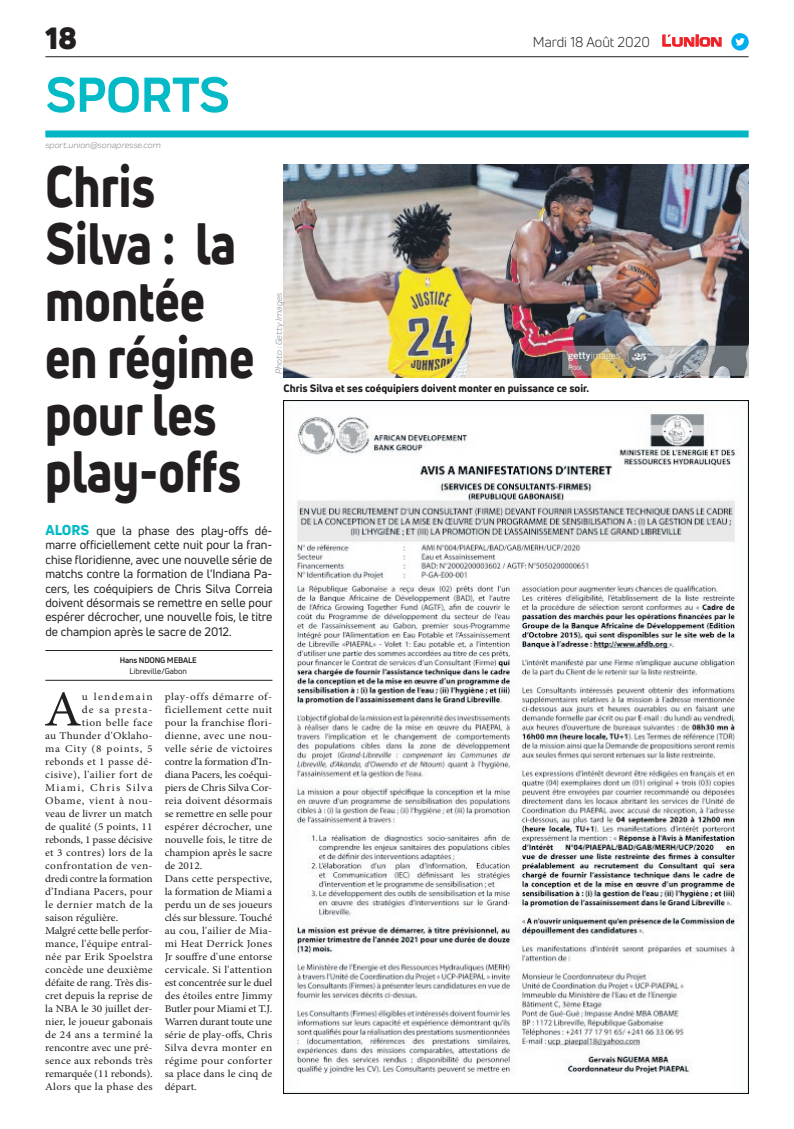
<style>
.page{position:relative;width:794px;height:1129px;background:#fff}
.page>*{position:absolute;margin:0;border:0;box-sizing:border-box;transform-origin:0 0}
.t1{font:800 57px/57px "Uni Neue";color:#231f20;scale:.84 1}
.t2{font:700 51px "Praktika";color:#03bac6}
.t3{font:50.5px "Minion Pro";color:#231f20;scale:1.08 1}
.t4{font:900 30px "Uni Neue";color:#231f20}
.t5{font:14px "Uni Neue";color:#231f20}
.t6{font:12px/14.4px "Uni Neue";color:#231f20;text-align:justify}
.t7{font:10.5px/13px "Minion Pro";letter-spacing:.01em;color:#231f20;scale:1.08 1}
.t8{font:800 10.5px "Uni Neue";color:#231f20}
.t9{font:10.5px "Minion Pro";letter-spacing:.035em;color:#231f20;scale:1.08 1}
.t10{font:10.5px "Minion Pro";letter-spacing:-.02em;color:#231f20;scale:1.08 1}
.t11{font:10.5px "Minion Pro";letter-spacing:-.01em;color:#231f20;scale:1.08 1}
.t12{font:10.5px "Minion Pro";letter-spacing:.03em;color:#231f20;scale:1.08 1}
.t13{font:10.5px "Minion Pro";letter-spacing:.045em;color:#231f20;scale:1.08 1}
.t14{font:10.5px "Minion Pro";letter-spacing:-.025em;color:#231f20;scale:1.08 1}
.t15{font:10.5px "Minion Pro";letter-spacing:-.015em;color:#231f20;scale:1.08 1}
.t16{font:10.5px "Minion Pro";letter-spacing:.075em;color:#231f20;scale:1.08 1}
.t17{font:10.5px "Minion Pro";letter-spacing:.11em;color:#231f20;scale:1.08 1}
.t18{font:10.5px "Minion Pro";letter-spacing:.06em;color:#231f20;scale:1.08 1}
.t19{font:10.5px "Minion Pro";letter-spacing:.095em;color:#231f20;scale:1.08 1}
.t20{font:10.5px "Minion Pro";letter-spacing:.12em;color:#231f20;scale:1.08 1}
.t21{font:italic 9px "Praktika";color:#818386}
.t22{font:8px "Uni Neue";color:#231f20}
.t23{font:700 8px "Uni Neue";letter-spacing:-.02em;color:#231f20}
.s1{font-family:"Eurostile";font-weight:600;font-size:14.9px;color:#ee1d23}
.s2{font-family:"Eurostile";font-weight:600;font-size:11.4px;color:#ee1d23}
.s3{font-weight:800;font-size:14px;color:#03bac6}
</style>
<div class="page">
<hr style="left:45px;top:56px;width:703px;height:1px;background:#231f20">
<div style="left:45px;top:130px;width:703px;height:7px;background:#04b6c5"></div>
<svg style="left:662px;top:34px;width:60px;height:13px"></svg>
<div style="left:731px;top:33px;width:17px;height:18px;background:#00aeef;border-radius:50%"></div>
<svg style="left:735px;top:38px;width:10px;height:8px"></svg>
<img style="left:283px;top:401px;width:465px;height:691px">
<hr style="left:45px;top:679px;width:227px;height:1px;background:#231f20">
<hr style="left:45px;top:650px;width:227px;height:1px;background:#231f20">
<img style="left:283px;top:164px;width:465px;height:213px">
<h3 class="t4" style="left:45px;top:17px;width:33px">18</h3>
<h2 class="t2" style="left:46px;top:54px;width:185px">SPORTS</h2>
<p class="t21" style="left:45px;top:139px;width:117px">sport.union@sonapresse.com</p>
<h3 class="t5" style="left:533px;top:33px;width:191px">Mardi 18 Août 2020 <span class="s1">L</span><span class="s2">UNION</span></h3>
<h1 class="t1" style="left:45px;top:157px;width:251px">Chris<br>Silva : la montée en régime pour les play-offs</h1>
<p class="t6" style="left:45px;top:523px;width:229px"><span class="s3">ALORS</span> que la phase des play-offs dé&shy;marre officiellement cette nuit pour la fran&shy;chise floridienne, avec une nouvelle série de matchs contre la formation de l'Indiana Pa&shy;cers, les coéquipiers de Chris Silva Correia doivent désormais se remettre en selle pour espérer décrocher, une nouvelle fois, le titre de champion après le sacre de 2012.</p>
<p class="t23" style="left:120px;top:655px;width:78px">Hans NDONG MEBALE</p>
<p class="t22" style="left:130px;top:666px;width:59px">Libreville/Gabon</p>
<p class="t21" style="left:272px;top:373px;width:83px;rotate:-90deg">Photo : Getty Images</p>
<p class="t8" style="left:283px;top:381px;width:307px">Chris Silva et ses coéquipiers doivent monter en puissance ce soir.</p>
<h3 class="t3" style="left:44px;top:675px;width:36px">A</h3>
<p class="t20" style="left:82px;top:689px;width:67px">u lendemain</p>
<p class="t19" style="left:82px;top:702px;width:67px">de sa presta-</p>
<p class="t13" style="left:82px;top:715px;width:67px">tion belle face</p>
<p class="t7" style="left:45px;top:728px;width:101px">au Thunder d'Oklaho-</p>
<p class="t16" style="left:45px;top:741px;width:101px">ma City (8 points, 5</p>
<p class="t7" style="left:45px;top:754px;width:101px">rebonds et 1 passe dé-</p>
<p class="t13" style="left:45px;top:767px;width:101px">cisive), l'ailier fort de</p>
<p class="t17" style="left:45px;top:780px;width:101px">Miami, Chris Silva</p>
<p class="t18" style="left:45px;top:793px;width:101px">Obame, vient à nou-</p>
<p class="t7" style="left:45px;top:806px;width:101px">veau de livrer un match</p>
<p class="t7" style="left:45px;top:819px;width:101px">de qualité (5 points, 11</p>
<p class="t10" style="left:45px;top:832px;width:101px">rebonds, 1 passe décisive</p>
<p class="t12" style="left:45px;top:845px;width:101px">et 3 contres) lors de la</p>
<p class="t9" style="left:45px;top:858px;width:101px">confrontation de ven-</p>
<p class="t14" style="left:45px;top:871px;width:101px">dredi contre la formation</p>
<p class="t7" style="left:45px;top:884px;width:101px">d’Indiana Pacers, pour</p>
<p class="t9" style="left:45px;top:897px;width:101px">le dernier match de la</p>
<p class="t7" style="left:45px;top:910px;width:69px">saison régulière.</p>
<p class="t10" style="left:45px;top:923px;width:101px">Malgré cette belle perfor-</p>
<p class="t7" style="left:45px;top:936px;width:101px">mance, l'équipe entraî-</p>
<p class="t12" style="left:45px;top:949px;width:101px">née par Erik Spoelstra</p>
<p class="t7" style="left:45px;top:962px;width:101px">concède une deuxième</p>
<p class="t11" style="left:45px;top:975px;width:101px">défaite de rang. Très dis-</p>
<p class="t7" style="left:45px;top:988px;width:101px">cret depuis la reprise de</p>
<p class="t7" style="left:45px;top:1001px;width:101px">la NBA le 30 juillet der-</p>
<p class="t7" style="left:45px;top:1014px;width:101px">nier, le joueur gabonais</p>
<p class="t9" style="left:45px;top:1027px;width:101px">de 24 ans a terminé la</p>
<p class="t11" style="left:45px;top:1040px;width:101px">rencontre avec une pré-</p>
<p class="t7" style="left:45px;top:1053px;width:101px">sence aux rebonds très</p>
<p class="t15" style="left:45px;top:1066px;width:101px">remarquée (11 rebonds).</p>
<p class="t7" style="left:45px;top:1079px;width:101px">Alors que la phase des</p>
<p class="t7" style="left:165px;top:689px;width:101px">play-offs démarre of&shy;ficiellement cette nuit pour la franchise flori&shy;dienne, avec une nou&shy;velle série de victoires contre la formation d’In&shy;diana Pacers, les coéqui&shy;piers de Chris Silva Cor&shy;reia doivent désormais se remettre en selle pour espérer décrocher, une nouvelle fois, le titre de champion après le sacre de 2012.<br>Dans cette perspective, la formation de Miami a perdu un de ses joueurs clés sur blessure. Touché au cou, l'ailier de Mia&shy;mi Heat Derrick Jones<br>Jr souffre d'une entorse cervicale. Si l'attention est concentrée sur le duel des étoiles entre Jimmy<br>Butler pour Miami et T.J.<br>Warren durant toute une série de play-offs, Chris<br>Silva devra monter en régime pour conforter sa place dans le cinq de départ.</p>
</div>
